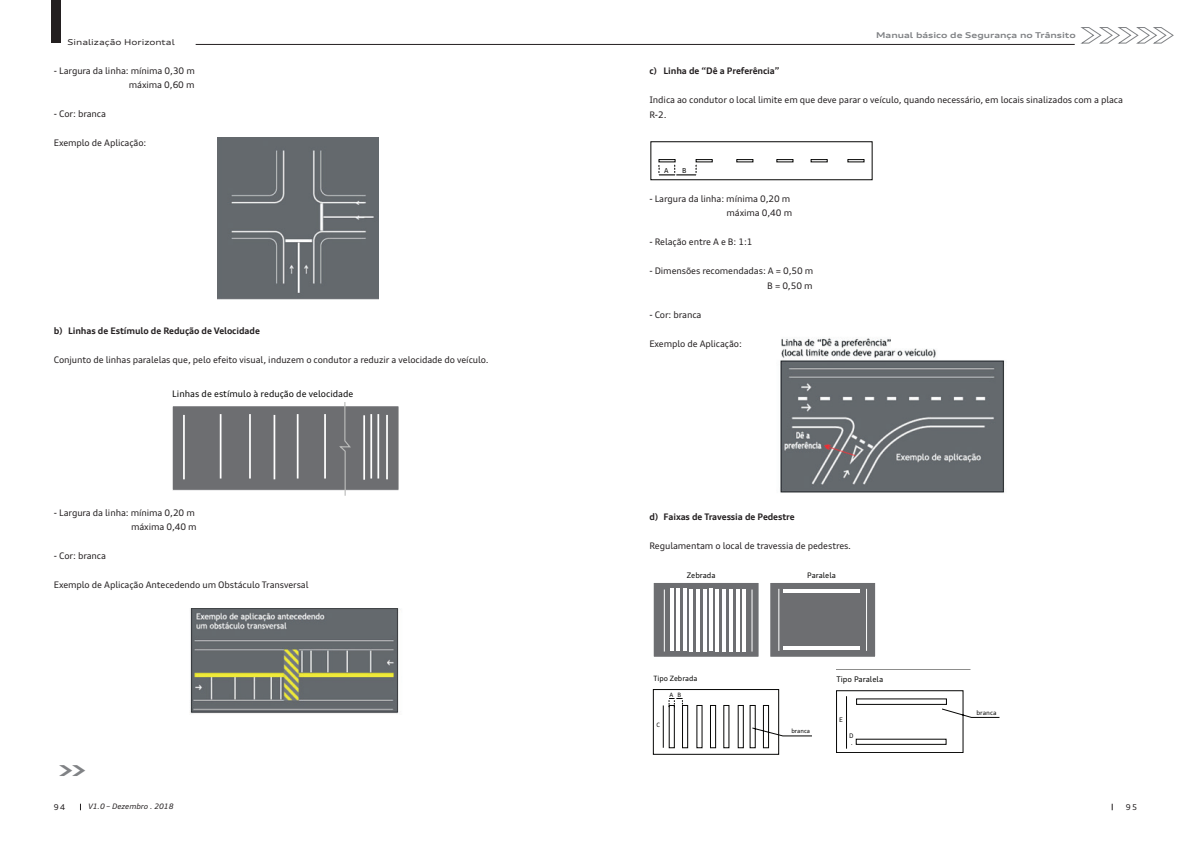
<style>
.page{position:relative;width:1191px;height:842px;background:#fff}
.page>*{position:absolute;margin:0;border:0;box-sizing:border-box;transform-origin:0 0}
.t1{font:700 expanded 21.7px "Audi Type";color:#808285}
.t2{font:9px/14.5px "Audi Type";letter-spacing:-.01em;color:#231f20;text-align:right}
.t3{font:700 9px "Audi Type";letter-spacing:-.01em;color:#231f20}
.t4{font:9px "Audi Type";color:#050504}
.t5{font:700 expanded 8px "Audi Type";color:#808285}
.t6{font:expanded 8px "Audi Type";color:#231f20}
.t7{font:8px "Audi Type";color:#231f20}
.t8{font:7.7px "Audi Type";color:#050504}
.t9{font:7.6px "Audi Type";color:#050504}
.t10{font:italic 7.5px "Audi Type";color:#231f20}
.t11{font:7.3px "Audi Type";color:#050504}
.t12{font:6.8px "Audi Type";color:#050504}
.t13{font:6.3px "Audi Type";color:#050504}
.t14{font:5.9px "Audi Type";color:#050504}
</style>
<div class="page">
<div style="left:52px;top:0;width:9px;height:43px;background:#231f20"></div>
<hr style="left:196px;top:44px;width:878px;height:1px;background:#231f20">
<svg style="left:1080px;top:27px;width:93px;height:17px"></svg>
<img style="left:217px;top:137px;width:161px;height:162px">
<div style="left:172px;top:406px;width:227px;height:84px;background:#6d6e71"></div>
<div style="left:172px;top:405px;width:227px;height:86px;border:1px solid #fff"></div>
<hr style="left:183px;top:415px;width:2px;height:64px;background:#fff">
<hr style="left:220px;top:414px;width:1px;height:64px;background:#fff">
<hr style="left:249px;top:414px;width:2px;height:64px;background:#fff">
<hr style="left:273px;top:415px;width:2px;height:64px;background:#fff">
<hr style="left:297px;top:414px;width:1px;height:64px;background:#fff">
<hr style="left:324px;top:414px;width:2px;height:64px;background:#fff">
<hr style="left:363px;top:415px;width:2px;height:65px;background:#fff">
<hr style="left:370px;top:414px;width:2px;height:64px;background:#fff">
<hr style="left:377px;top:414px;width:2px;height:64px;background:#fff">
<hr style="left:386px;top:415px;width:2px;height:64px;background:#fff">
<svg style="left:337px;top:402px;width:15px;height:94px"></svg>
<img style="left:190px;top:608px;width:209px;height:106px">
<svg style="left:650px;top:141px;width:222px;height:39px"></svg>
<img style="left:780px;top:338px;width:225px;height:155px">
<div style="left:653px;top:582px;width:106px;height:75px;background:#6d6e71"></div>
<div style="left:653px;top:582px;width:106px;height:76px;border:1px solid #fff"></div>
<div style="left:769px;top:582px;width:106px;height:75px;background:#6d6e71"></div>
<div style="left:769px;top:582px;width:107px;height:76px;border:1px solid #fff"></div>
<hr style="left:664px;top:589px;width:1px;height:62px;background:#fff">
<hr style="left:751px;top:589px;width:1px;height:62px;background:#fff">
<hr style="left:778px;top:589px;width:1px;height:62px;background:#fff">
<hr style="left:866px;top:589px;width:1px;height:62px;background:#fff">
<hr style="left:783px;top:589px;width:77px;height:4px;background:#fff">
<hr style="left:783px;top:646px;width:77px;height:4px;background:#fff">
<hr style="left:670px;top:588px;width:4px;height:63px;background:#fff">
<hr style="left:676px;top:588px;width:3px;height:63px;background:#fff">
<hr style="left:683px;top:588px;width:4px;height:63px;background:#fff">
<hr style="left:689px;top:589px;width:4px;height:62px;background:#fff">
<hr style="left:696px;top:589px;width:4px;height:62px;background:#fff">
<hr style="left:703px;top:589px;width:3px;height:63px;background:#fff">
<hr style="left:709px;top:589px;width:3px;height:62px;background:#fff">
<hr style="left:715px;top:589px;width:4px;height:63px;background:#fff">
<hr style="left:722px;top:589px;width:4px;height:62px;background:#fff">
<hr style="left:729px;top:589px;width:4px;height:63px;background:#fff">
<hr style="left:736px;top:589px;width:3px;height:63px;background:#fff">
<hr style="left:742px;top:589px;width:4px;height:63px;background:#fff">
<svg style="left:653px;top:689px;width:159px;height:66px"></svg>
<svg style="left:836px;top:690px;width:164px;height:63px"></svg>
<hr style="left:846px;top:696px;width:1px;height:53px;background:#050504">
<p class="t6" style="left:67px;top:37px;width:109px">Sinalização Horizontal</p>
<p class="t2" style="left:54px;top:63px;width:142px">- Largura da linha: mínima 0,30 m máxima 0,60 m</p>
<p class="t2" style="left:54px;top:106px;width:54px">- Cor: branca</p>
<p class="t2" style="left:54px;top:135px;width:94px">Exemplo de Aplicação:</p>
<p class="t3" style="left:54px;top:326px;width:207px">b) Linhas de Estímulo de Redução de Velocidade</p>
<p class="t2" style="left:54px;top:353px;width:436px">Conjunto de linhas paralelas que, pelo efeito visual, induzem o condutor a reduzir a velocidade do veículo.</p>
<p class="t4" style="left:172px;top:388px;width:183px">Linhas de estímulo à redução de velocidade</p>
<p class="t2" style="left:54px;top:505px;width:144px">- Largura da linha: mínima 0,20 m máxima 0,40 m</p>
<p class="t2" style="left:54px;top:549px;width:54px">- Cor: branca</p>
<p class="t2" style="left:54px;top:578px;width:256px">Exemplo de Aplicação Antecedendo um Obstáculo Transversal</p>
<h1 class="t1" style="left:57px;top:756px;width:32px">&gt;&gt;</h1>
<p class="t5" style="left:876px;top:30px;width:201px">Manual básico de Segurança no Trânsito</p>
<p class="t3" style="left:649px;top:65px;width:132px">c) Linha de “Dê a Preferência”</p>
<p class="t2" style="left:649px;top:93px;width:475px;text-align:left">Indica ao condutor o local limite em que deve parar o veículo, quando necessário, em locais sinalizados com a placa<br>R-2.</p>
<p class="t12" style="left:664px;top:168px;width:6px">A</p>
<p class="t12" style="left:682px;top:168px;width:6px">B</p>
<p class="t2" style="left:649px;top:191px;width:144px">- Largura da linha: mínima 0,20 m máxima 0,40 m</p>
<p class="t2" style="left:649px;top:235px;width:105px">- Relação entre A e B: 1:1</p>
<p class="t2" style="left:649px;top:264px;width:166px">- Dimensões recomendadas: A = 0,50 m<br>B = 0,50 m</p>
<p class="t2" style="left:649px;top:307px;width:54px">- Cor: branca</p>
<p class="t2" style="left:649px;top:336px;width:94px">Exemplo de Aplicação:</p>
<p class="t3" style="left:649px;top:511px;width:147px">d) Faixas de Travessia de Pedestre</p>
<p class="t2" style="left:649px;top:538px;width:203px">Regulamentam o local de travessia de pedestres.</p>
<p class="t9" style="left:687px;top:572px;width:30px">Zebrada</p>
<p class="t9" style="left:807px;top:572px;width:30px">Paralela</p>
<p class="t11" style="left:653px;top:675px;width:46px">Tipo Zebrada</p>
<p class="t14" style="left:669px;top:692px;width:14px">A B</p>
<p class="t14" style="left:656px;top:722px;width:5px">C</p>
<p class="t14" style="left:791px;top:729px;width:20px">branca</p>
<p class="t8" style="left:836px;top:677px;width:48px">Tipo Paralela</p>
<p class="t13" style="left:839px;top:718px;width:5px">E</p>
<p class="t13" style="left:849px;top:733px;width:6px">D</p>
<p class="t13" style="left:851px;top:740px;width:4px">.</p>
<p class="t13" style="left:976px;top:710px;width:21px">branca</p>
<p class="t7" style="left:54px;top:802px;width:13px">94</p>
<p class="t10" style="left:88px;top:802px;width:87px">V1.0 – Dezembro . 2018</p>
<p class="t7" style="left:1125px;top:802px;width:13px">95</p>
</div>
